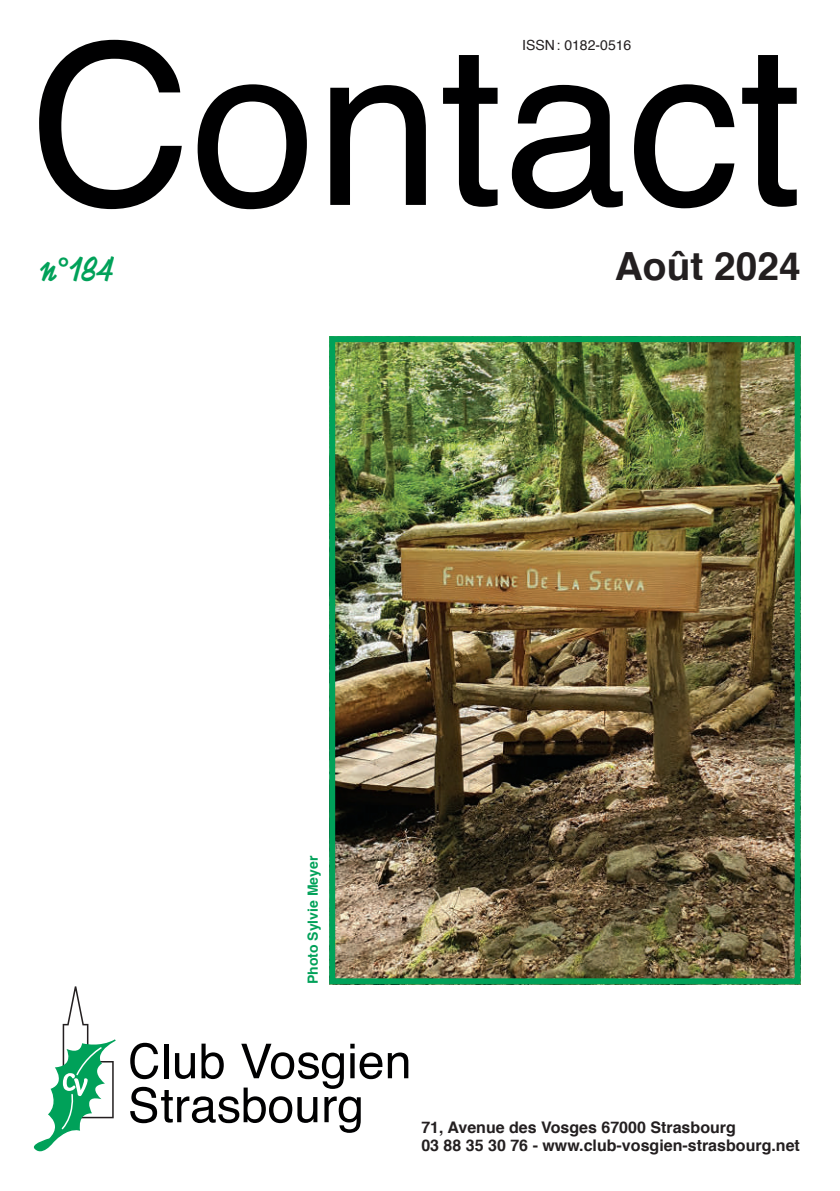
<style>
.page{position:relative;width:840px;height:1191px;background:#fff}
.page>*{position:absolute;margin:0;border:0;box-sizing:border-box;transform-origin:0 0}
.t1{font:224px "Helvetica";color:#000001}
.t2{font:700 38.8px "Helvetica";color:#231f20}
.t3{font:32px "Chaumont script Beta";color:#00a159}
.t4{font:700 16px/18px "Helvetica";color:#231f20}
.t5{font:700 14px "Helvetica";color:#00a159}
.t6{font:14px "Helvetica";color:#231f20}
.s1{font-family:"Suisse Intl"}
</style>
<div class="page">
<svg style="left:130px;top:1042px;width:278px;height:90px"></svg>
<svg style="left:33px;top:986px;width:83px;height:166px"></svg>
<img style="left:336px;top:343px;width:457px;height:634px">
<div style="left:329px;top:336px;width:471px;height:648px;border:6px solid #00a159"></div>
<h1 class="t1" style="left:29px;top:-46px;width:773px">Contact</h1>
<p class="t6" style="left:522px;top:34px;width:111px">ISSN: 0182-0516</p>
<h3 class="t3" style="left:40px;top:248px;width:75px">n<span class="s1">°</span>184</h3>
<h2 class="t2" style="left:614px;top:235px;width:187px">Août 2024</h2>
<p class="t5" style="left:301px;top:984px;width:130px;rotate:-90deg">Photo Sylvie Meyer</p>
<p class="t4" style="left:421px;top:1118px;width:380px">71, Avenue des Vosges 67000 Strasbourg<br>03 88 35 30 76 - www.club-vosgien-strasbourg.net</p>
</div>
